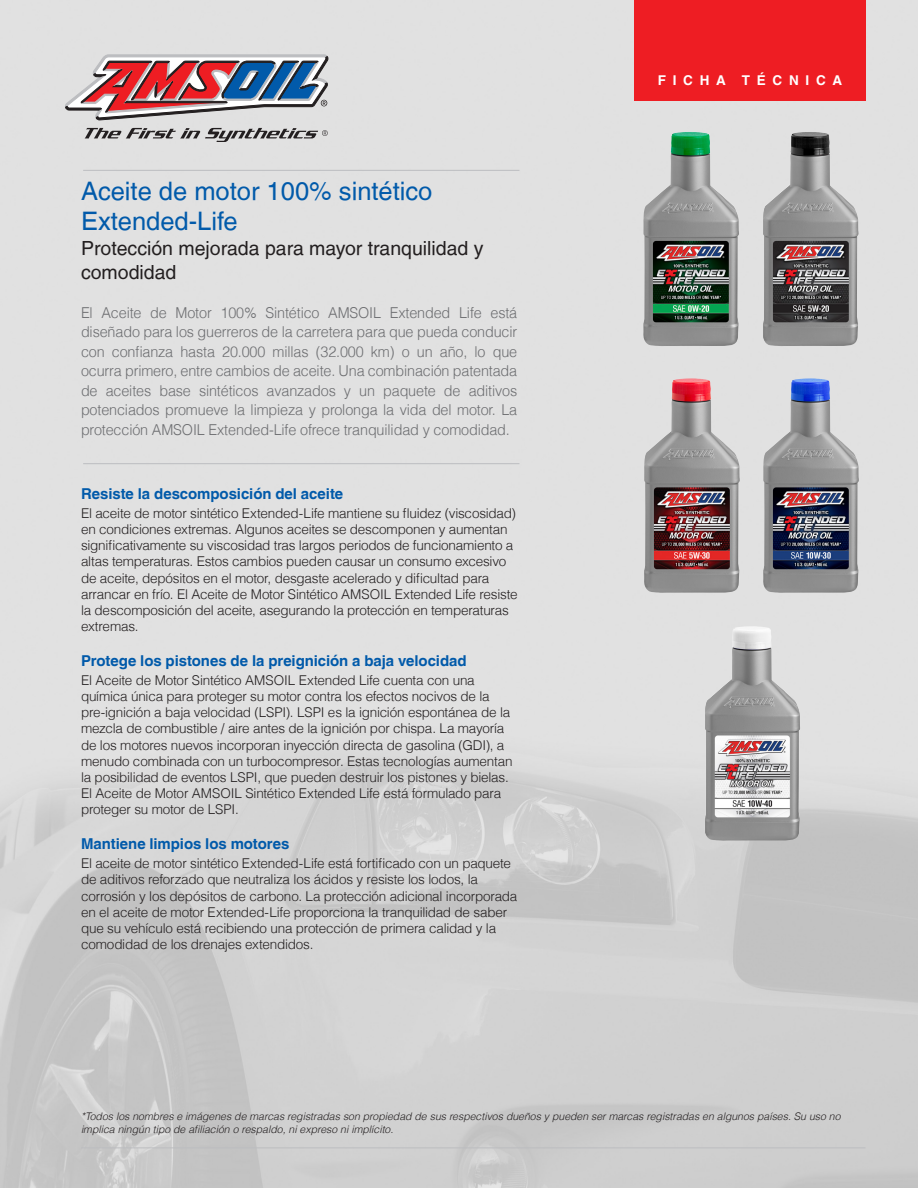
<style>
.page{position:relative;width:918px;height:1188px;background:#fff}
.page>*{position:absolute;margin:0;border:0;box-sizing:border-box;transform-origin:0 0}
.t1{font:25.5px/30px "Helvetica LT";color:#015aaa}
.SubTitle{font:19.5px/24px "Helvetica LT";color:#231f20}
.GrayLeadInCopy{font:300 15px/19.5px "Helvetica LT";letter-spacing:-.01em;color:#6c6d70;text-align:justify;scale:.96 1}
.BlueSubhead{font:700 15px "Helvetica LT";letter-spacing:-.005em;color:#015aaa}
.BodyCopyNew{font:700 15px "Helvetica LT";letter-spacing:-.005em;color:#015aaa}
.BodyCopyNew-2{font:300 13.5px/16.2px "Helvetica LT";letter-spacing:-.015em;color:#231f20}
.BodyCopyNew-3{font:700 13.5px "Helvetica LT";letter-spacing:.5em;color:#fff}
.t2{font:italic 300 10.5px/12.6px "Helvetica LT";color:#231f20}
</style>
<div class="page">
<img style="left:0;top:0;width:918px;height:1188px">
<svg style="left:65px;top:55px;width:263px;height:87px;background:#b099a1"></svg>
<div style="left:634px;top:0;width:232px;height:100px;background:#ee1d23"></div>
<img style="left:643px;top:132px;width:96px;height:214px">
<img style="left:763px;top:132px;width:96px;height:214px">
<img style="left:644px;top:378px;width:96px;height:215px">
<img style="left:763px;top:378px;width:96px;height:215px">
<img style="left:704px;top:626px;width:96px;height:215px">
<hr style="left:83px;top:463px;width:436px;height:1px;background:#bcbdc0">
<hr style="left:83px;top:170px;width:436px;height:1px;background:#bcbdc0">
<hr style="left:81px;top:1148px;width:785px;height:1px;background:#bcbdc0">
<p class="t1" style="left:81px;top:176px;width:353px">Aceite de motor 100% sintético<br>Extended-Life</p>
<p class="SubTitle" style="left:81px;top:236px;width:404px">Protección mejorada para mayor tranquilidad y comodidad</p>
<p class="GrayLeadInCopy" style="left:81px;top:302px;width:456px">El Aceite de Motor 100% Sintético AMSOIL Extended Life está diseñado para los guerreros de la carretera para que pueda conducir con confianza hasta 20.000 millas (32.000 km) o un año, lo que ocurra primero, entre cambios de aceite. Una combinación patentada de aceites base sintéticos avanzados y un paquete de aditivos potenciados promueve la limpieza y prolonga la vida del motor. La protección AMSOIL Extended-Life ofrece tranquilidad y comodidad.</p>
<p class="BlueSubhead" style="left:81px;top:484px;width:264px">Resiste la descomposición del aceite</p>
<p class="BodyCopyNew-2" style="left:81px;top:505px;width:438px">El aceite de motor sintético Extended-Life mantiene su fluidez (viscosidad) en condiciones extremas. Algunos aceites se descomponen y aumentan significativamente su viscosidad tras largos periodos de funcionamiento a altas temperaturas. Estos cambios pueden causar un consumo excesivo de aceite, depósitos en el motor, desgaste acelerado y dificultad para arrancar en frío. El Aceite de Motor Sintético AMSOIL Extended Life resiste la descomposición del aceite, asegurando la protección en temperaturas extremas.</p>
<p class="BlueSubhead" style="left:81px;top:651px;width:387px">Protege los pistones de la preignición a baja velocidad</p>
<p class="BodyCopyNew-2" style="left:81px;top:672px;width:433px">El Aceite de Motor Sintético AMSOIL Extended Life cuenta con una química única para proteger su motor contra los efectos nocivos de la pre-ignición a baja velocidad (LSPI). LSPI es la ignición espontánea de la mezcla de combustible / aire antes de la ignición por chispa. La mayoría de los motores nuevos incorporan inyección directa de gasolina (GDI), a menudo combinada con un turbocompresor. Estas tecnologías aumentan la posibilidad de eventos LSPI, que pueden destruir los pistones y bielas.<br>El Aceite de Motor AMSOIL Sintético Extended Life está formulado para proteger su motor de LSPI.</p>
<p class="BodyCopyNew" style="left:81px;top:835px;width:210px">Mantiene limpios los motores</p>
<p class="BodyCopyNew-2" style="left:81px;top:855px;width:438px">El aceite de motor sintético Extended-Life está fortificado con un paquete de aditivos reforzado que neutraliza los ácidos y resiste los lodos, la corrosión y los depósitos de carbono. La protección adicional incorporada en el aceite de motor Extended-Life proporciona la tranquilidad de saber que su vehículo está recibiendo una protección de primera calidad y la comodidad de los drenajes extendidos.</p>
<p class="BodyCopyNew-3" style="left:658px;top:72px;width:186px">FICHA TÉCNICA</p>
<p class="t2" style="left:81px;top:1110px;width:761px">*Todos los nombres e imágenes de marcas registradas son propiedad de sus respectivos dueños y pueden ser marcas registradas en algunos países. Su uso no implica ningún tipo de afiliación o respaldo, ni expreso ni implícito.</p>
</div>
